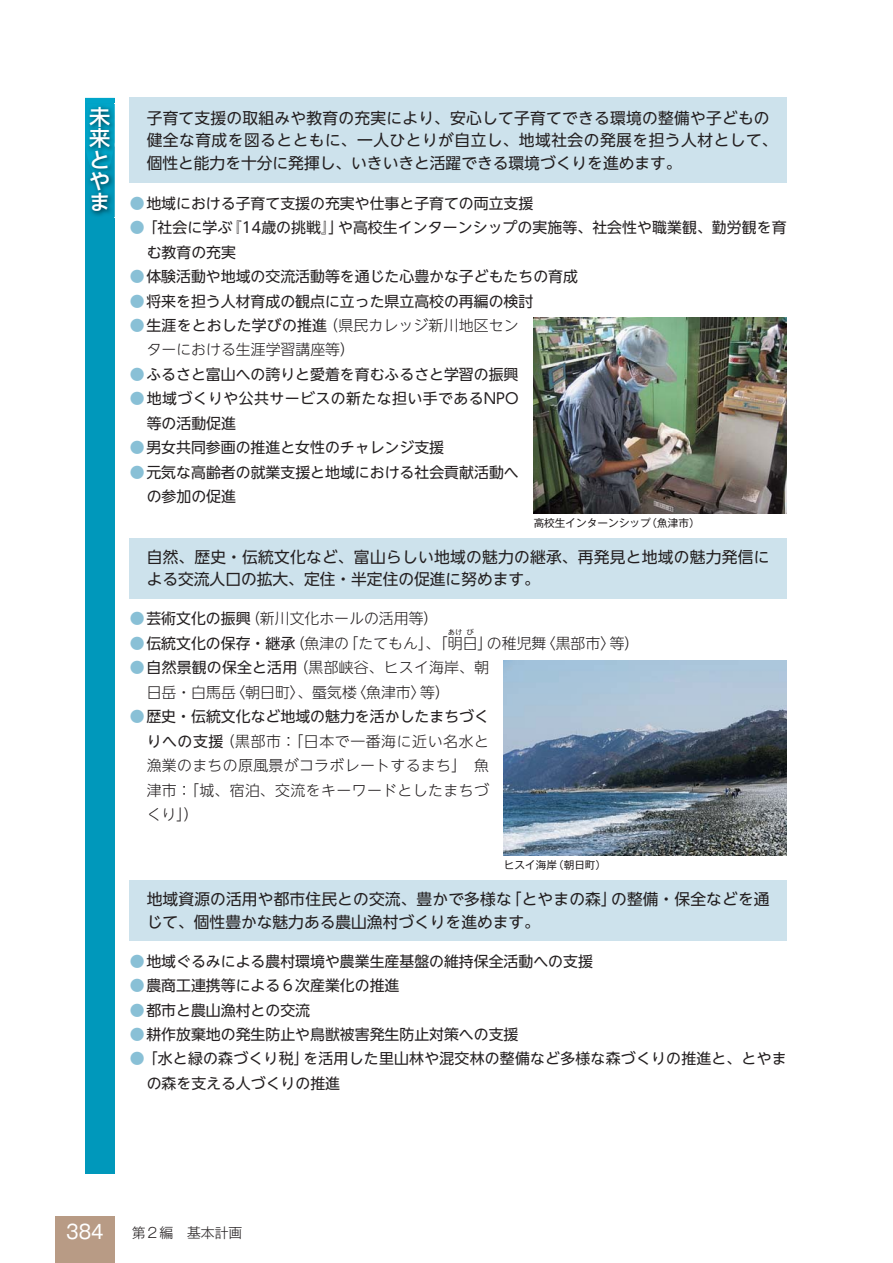
<style>
.page{position:relative;width:893px;height:1263px;background:#fff}
.page>*{position:absolute;margin:0;border:0;box-sizing:border-box;transform-origin:0 0}
.t1{font:21.3px/21.3px "UD Shin Go NT Pro Medium 90 pv RKSJ H";color:#fff;text-align:justify}
.t2{font:19.2px "Gothic MB101 Pro Regular 90 pv RKSJ H";color:#fff;scale:.95 1}
.t3{font:15.75px/22.4px "UD Shin Go NT Pro Regular 90 pv RKSJ H";letter-spacing:.01em;color:#231f20}
.t4{font:14.85px/24.5px "UD Shin Go NT Pro Regular 90 pv RKSJ H";color:#231f20}
.t5{font:14.85px/24.5px "UD Shin Go NT Pro Light 90 pv RKSJ H";letter-spacing:.01em;color:#231f20}
.t6{font:14.85px/24.5px "UD Shin Go NT Pro Regular 90 pv RKSJ H";letter-spacing:.03em;color:#231f20}
.t7{font:13.8px "Gothic MB101 Pro Light 90 pv RKSJ H";color:#231f20}
.t8{font:10.65px "Gothic MB101 Pro Regular 90 pv RKSJ H";color:#231f20}
.t9{font:7.5px "UD Shin Go NT Pro Light 90 pv RKSJ H";color:#231f20}
.s1{font-family:"UD Shin Go NT Pro Light 90 pv RKSJ H";color:#89c0d6}
.s2{color:#89c0d6}
.s3{font-family:"UD Shin Go NT Pro Regular 90 pv RKSJ H"}
</style>
<div class="page">
<div style="left:55px;top:1216px;width:60px;height:47px;background:#b89b85"></div>
<img style="left:534px;top:318px;width:253px;height:196px">
<img style="left:504px;top:660px;width:283px;height:196px">
<div style="left:130px;top:538px;width:657px;height:61px;background:#cde2ec"></div>
<div style="left:130px;top:880px;width:657px;height:61px;background:#cde2ec"></div>
<div style="left:130px;top:98px;width:657px;height:85px;background:#cde2ec"></div>
<div style="left:85px;top:98px;width:30px;height:1076px;background:#0098bb"></div>
<svg style="left:85px;top:98px;width:30px;height:48px"></svg>
<img style="left:89px;top:179px;width:26px;height:38px">
<img style="left:86px;top:104px;width:29px;height:75px">
<h1 class="t1" style="left:89px;top:109px;width:22px">未来とやま</h1>
<p class="t3" style="left:147px;top:109px;width:632px">子育て支援の取組みや教育の充実により、安心して子育てできる環境の整備や子どもの健全な育成を図るとともに、一人ひとりが自立し、地域社会の発展を担う人材として、個性と能力を十分に発揮し、いきいきと活躍できる環境づくりを進めます。</p>
<p class="t4" style="left:130px;top:193px;width:405px"><span class="s1">●</span>地域における子育て支援の充実や仕事と子育ての両立支援</p>
<p class="t4" style="left:147px;top:217px;width:641px;text-indent:-17px"><span class="s1">●</span> ｢社会に学ぶ『14歳の挑戦』｣や高校生インターンシップの実施等、社会性や職業観、勤労観を育む教育の充実</p>
<p class="t4" style="left:130px;top:266px;width:450px"><span class="s1">●</span>体験活動や地域の交流活動等を通じた心豊かな子どもたちの育成</p>
<p class="t4" style="left:130px;top:291px;width:405px"><span class="s1">●</span>将来を担う人材育成の観点に立った県立高校の再編の検討</p>
<p class="t5" style="left:147px;top:315px;width:374px;text-indent:-17px"><span class="s2">●</span><span class="s3">生涯をとおした学びの推進</span>（県民カレッジ新川地区センターにおける生涯学習講座等）</p>
<p class="t4" style="left:130px;top:364px;width:390px"><span class="s1">●</span>ふるさと富山への誇りと愛着を育むふるさと学習の振興</p>
<p class="t6" style="left:147px;top:389px;width:374px;text-indent:-17px"><span class="s1">●</span>地域づくりや公共サービスの新たな担い手であるNPO等の活動促進</p>
<p class="t4" style="left:130px;top:437px;width:316px"><span class="s1">●</span>男女共同参画の推進と女性のチャレンジ支援</p>
<p class="t4" style="left:147px;top:462px;width:374px;text-indent:-17px"><span class="s1">●</span>元気な高齢者の就業支援と地域における社会貢献活動への参加の促進</p>
<p class="t8" style="left:534px;top:519px;width:168px">高校生インターンシップ（魚津市）</p>
<p class="t3" style="left:147px;top:548px;width:624px">自然、歴史・伝統文化など、富山らしい地域の魅力の継承、再発見と地域の魅力発信による交流人口の拡大、定住・半定住の促進に努めます。</p>
<p class="t5" style="left:130px;top:609px;width:310px"><span class="s2">●</span><span class="s3">芸術文化の振興</span>（新川文化ホールの活用等）</p>
<p class="t5" style="left:130px;top:633px;width:511px"><span class="s2">●</span><span class="s3">伝統文化の保存・継承</span>（魚津の「たてもん」、「明日」の稚児舞〈黒部市〉等）</p>
<p class="t9" style="left:448px;top:629px;width:16px">あけ</p>
<p class="t9" style="left:466px;top:629px;width:9px">び</p>
<p class="t5" style="left:147px;top:657px;width:344px;text-indent:-17px"><span class="s2">●</span><span class="s3">自然景観の保全と活用</span>（黒部峡谷、ヒスイ海岸、朝日岳・白馬岳〈朝日町〉、蜃気楼〈魚津市〉等）</p>
<p class="t4" style="left:130px;top:706px;width:361px"><span class="s1">●</span>歴史・伝統文化など地域の魅力を活かしたまちづく</p>
<p class="t5" style="left:147px;top:731px;width:344px;text-align:justify"><span class="s3">りへの支援</span>（黒部市：「日本で一番海に近い名水と漁業のまちの原風景がコラボレートするまち」　魚津市：「城、宿泊、交流をキーワードとしたまちづくり」）</p>
<p class="t8" style="left:504px;top:861px;width:104px">ヒスイ海岸（朝日町）</p>
<p class="t3" style="left:147px;top:890px;width:624px">地域資源の活用や都市住民との交流、豊かで多様な「とやまの森」の整備・保全などを通じて、個性豊かな魅力ある農山漁村づくりを進めます。</p>
<p class="t4" style="left:130px;top:951px;width:465px"><span class="s1">●</span>地域ぐるみによる農村環境や農業生産基盤の維持保全活動への支援</p>
<p class="t4" style="left:130px;top:975px;width:271px"><span class="s1">●</span>農商工連携等による６次産業化の推進</p>
<p class="t4" style="left:130px;top:1000px;width:182px"><span class="s1">●</span>都市と農山漁村との交流</p>
<p class="t4" style="left:130px;top:1024px;width:390px"><span class="s1">●</span>耕作放棄地の発生防止や鳥獣被害発生防止対策への支援</p>
<p class="t4" style="left:147px;top:1049px;width:641px;text-indent:-17px"><span class="s1">●</span>「水と緑の森づくり税」を活用した里山林や混交林の整備など多様な森づくりの推進と、とやまの森を支える人づくりの推進</p>
<p class="t2" style="left:66px;top:1225px;width:41px">384</p>
<p class="t7" style="left:132px;top:1227px;width:112px">第２編　基本計画</p>
</div>
